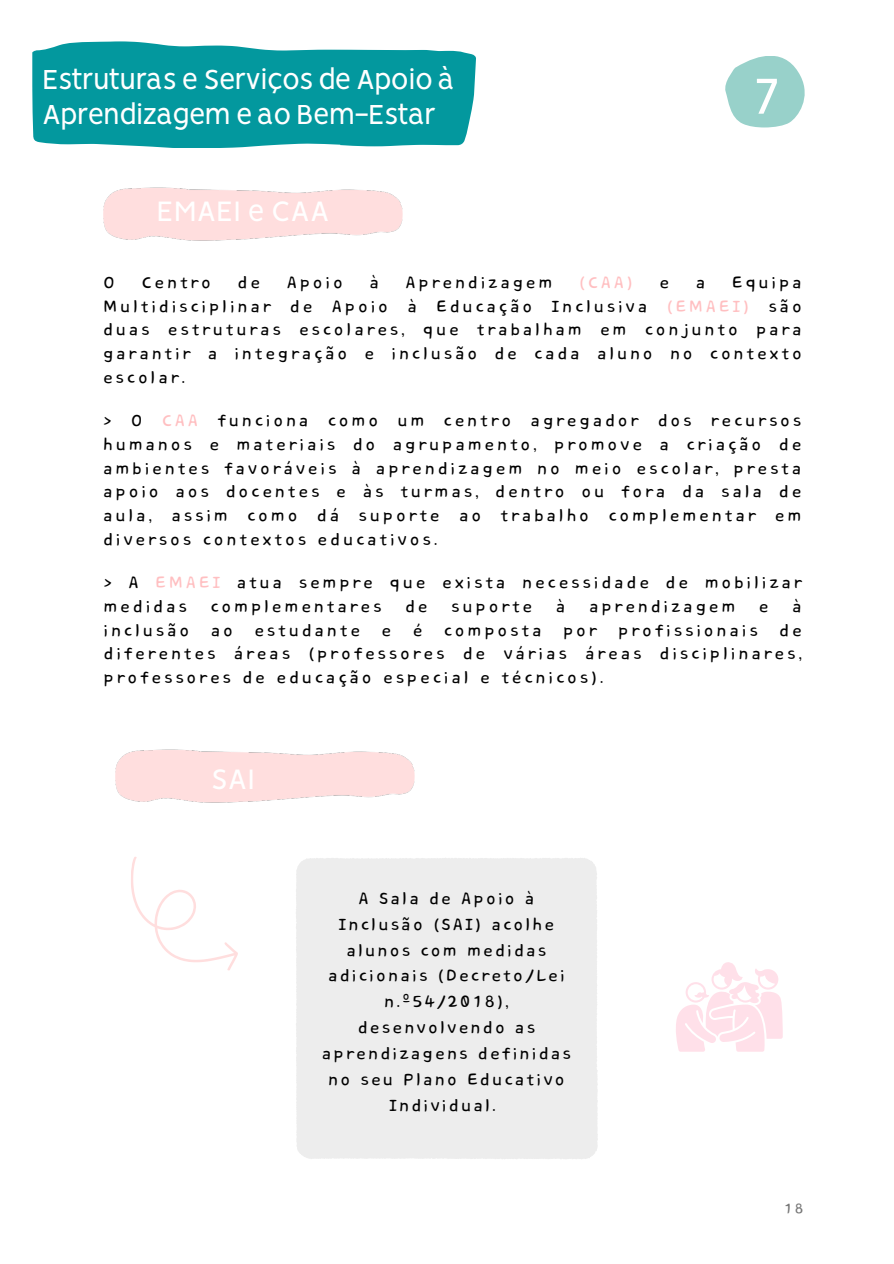
<style>
.page{position:relative;width:894px;height:1264px;background:#fff}
.page>*{position:absolute;margin:0;border:0;box-sizing:border-box;transform-origin:0 0}
.t1{font:64.65px "RTL Sondos Bold";color:#fff}
.t2{font:35.25px "RTL Sondos Regular";color:#fff}
.t3{font:34.5px/34.8px "RTL Sondos Regular";letter-spacing:-.025em;color:#fff}
.t4{font:21px/23.7px "Core Bandi Face";letter-spacing:.1em;color:#000;text-align:justify}
.t5{font:21px/25.8px "Core Bandi Face";letter-spacing:.07em;color:#000;text-align:center}
.t6{font:18px "Core Bandi Face";color:#767676}
.s1{color:#ffbfc1}
</style>
<div class="page">
<svg style="left:725px;top:56px;width:79px;height:71px"></svg>
<img style="left:103px;top:187px;width:299px;height:53px">
<img style="left:115px;top:750px;width:299px;height:52px">
<div style="left:296px;top:858px;width:301px;height:301px;background:#ededed"></div>
<svg style="left:131px;top:857px;width:107px;height:114px"></svg>
<svg style="left:676px;top:962px;width:106px;height:89px"></svg>
<svg style="left:32px;top:41px;width:444px;height:107px;background:#1aa1a7"></svg>
<h1 class="t3" style="left:42px;top:58px;width:414px">Estruturas e Serviços de Apoio à<br>Aprendizagem e ao Bem-Estar</h1>
<p class="t2" style="left:156px;top:186px;width:174px">EMAEI e CAA</p>
<p class="t1" style="left:750px;top:50px;width:31px">7</p>
<p class="t4" style="left:103px;top:271px;width:700px">O Centro de Apoio à Aprendizagem <span class="s1">(CAA)</span> e a Equipa Multidisciplinar de Apoio à Educação Inclusiva <span class="s1">(EMAEI)</span> são duas estruturas escolares, que trabalham em conjunto para garantir a integração e inclusão de cada aluno no contexto escolar.</p>
<p class="t4" style="left:103px;top:410px;width:700px">&gt; O <span class="s1">CAA</span> funciona como um centro agregador dos recursos humanos e materiais do agrupamento, promove a criação de ambientes favoráveis à aprendizagem no meio escolar, presta apoio aos docentes e às turmas, dentro ou fora da sala de aula, assim como dá suporte ao trabalho complementar em diversos contextos educativos.</p>
<p class="t4" style="left:103px;top:571px;width:700px">&gt; A <span class="s1">EMAEI</span> atua sempre que exista necessidade de mobilizar medidas complementares de suporte à aprendizagem e à inclusão ao estudante e é composta por profissionais de diferentes áreas (professores de várias áreas disciplinares, professores de educação especial e técnicos).</p>
<p class="t2" style="left:211px;top:754px;width:46px">SAI</p>
<h2 class="t5" style="left:322px;top:886px;width:251px">A Sala de Apoio à<br>Inclusão (SAI) acolhe alunos com medidas adicionais (Decreto/Lei n.º54/2018), desenvolvendo as aprendizagens definidas no seu Plano Educativo<br>Individual.</h2>
<h2 class="t6" style="left:783px;top:1198px;width:22px">18</h2>
</div>
